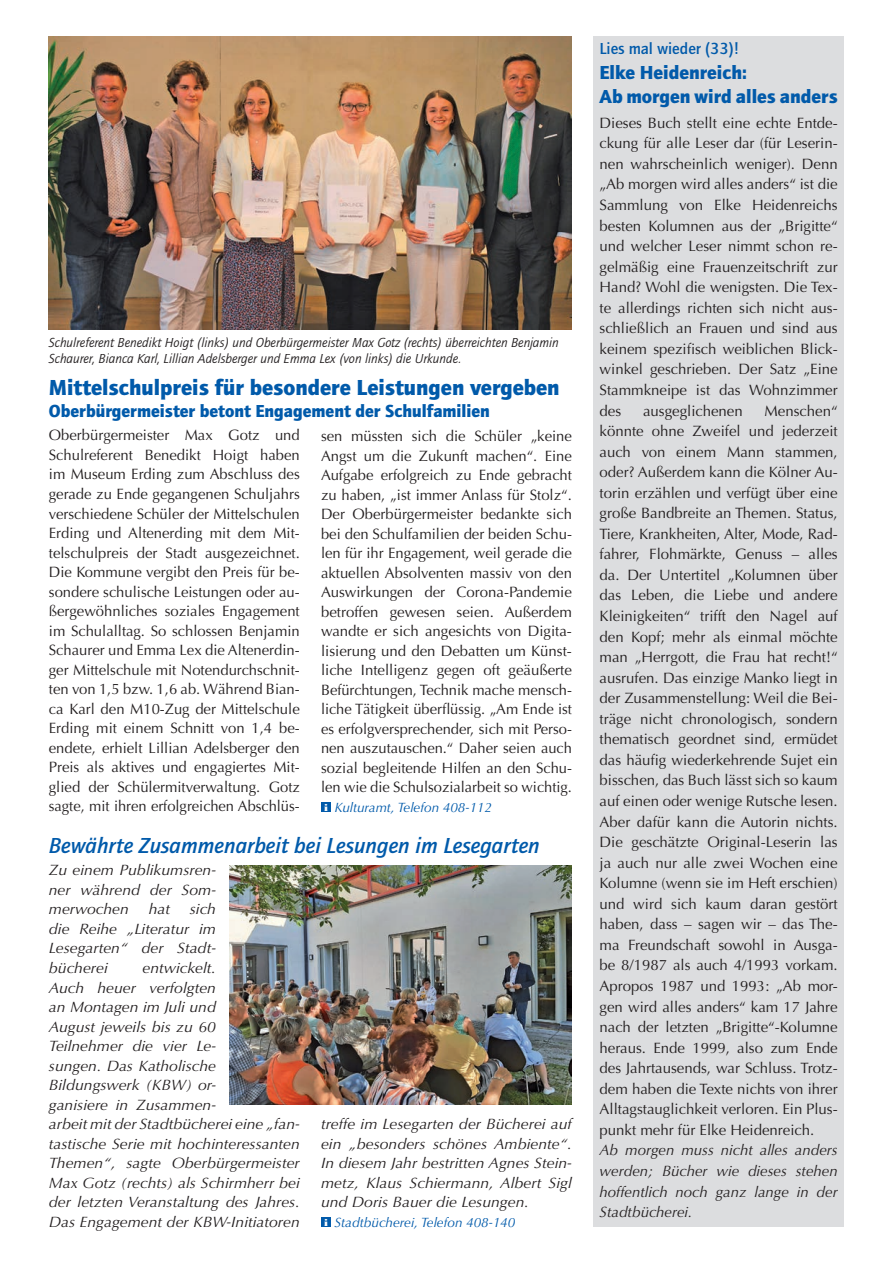
<style>
.page{position:relative;width:893px;height:1263px;background:#fff}
.page>*{position:absolute;margin:0;border:0;box-sizing:border-box;transform-origin:0 0}
.u1{font:900 22.5px "Quay Sans ITC Std";color:#015aaa}
.u4_kursiv{font:italic 500 22.5px "Quay Sans ITC Std";color:#015aaa}
.u4_kursiv-2{font:900 19.5px/24px "Quay Sans ITC Std";color:#015aaa}
.u2_Sub{font:900 18px "Quay Sans ITC Std";color:#015aaa}
.u4_kursiv-3{font:500 16.5px "Quay Sans ITC Std";color:#015aaa}
.text{font:15px/20.5px "Optima";color:#231f20;text-align:justify}
.text_kursiv{font:italic 15px/19.5px "Optima";color:#231f20;text-align:justify;scale:1.05 1}
.text-2{font:italic 15px/20.5px "Optima";color:#231f20;text-align:justify}
.bildunterschrift{font:italic 13.5px/16.5px "Quay Sans ITC Std";color:#231f20}
.text-3{font:italic 13.5px "Optima";color:#015aaa}
.s1{font-family:"Bodoni URW";font-weight:700;font-style:normal;font-stretch:expanded;font-size:10.5px;color:#fff}
</style>
<div class="page">
<div style="left:593px;top:36px;width:251px;height:1191px;background:#dcdddf"></div>
<div style="left:321px;top:802px;width:10px;height:10px;background:#015aaa"></div>
<img style="left:49px;top:36px;width:523px;height:294px">
<div style="left:321px;top:1217px;width:10px;height:10px;background:#015aaa"></div>
<img style="left:229px;top:865px;width:343px;height:240px">
<p class="bildunterschrift" style="left:49px;top:334px;width:511px">Schulreferent Benedikt Hoigt (links) und Oberbürgermeister Max Gotz (rechts) überreichten Benjamin<br>Schaurer, Bianca Karl, Lillian Adelsberger und Emma Lex (von links) die Urkunde.</p>
<p class="u1" style="left:49px;top:373px;width:512px">Mittelschulpreis für besondere Leistungen vergeben</p>
<p class="u2_Sub" style="left:49px;top:400px;width:442px">Oberbürgermeister betont Engagement der Schulfamilien</p>
<p class="text" style="left:49px;top:426px;width:252px;line-height:19.5px">Oberbürgermeister Max Gotz und Schulreferent Benedikt Hoigt haben im Museum Erding zum Abschluss des gerade zu Ende gegangenen Schuljahrs verschiedene Schüler der Mittelschulen Erding und Altenerding mit dem Mit&shy;telschulpreis der Stadt ausgezeichnet.<br>Die Kommune vergibt den Preis für be&shy;sondere schulische Leistungen oder au&shy;ßergewöhnliches soziales Engagement im Schulalltag. So schlossen Benjamin Schaurer und Emma Lex die Altenerdin&shy;ger Mittelschule mit Notendurchschnit&shy;ten von 1,5 bzw. 1,6 ab. Während Bian&shy;ca Karl den M10-Zug der Mittelschule Erding mit einem Schnitt von 1,4 be&shy;endete, erhielt Lillian Adelsberger den Preis als aktives und engagiertes Mit&shy;glied der Schülermitverwaltung. Gotz sagte, mit ihren erfolgreichen Abschlüs-</p>
<p class="text" style="left:321px;top:426px;width:252px;line-height:19.5px">sen müssten sich die Schüler „keine Angst um die Zukunft machen“. Eine Aufgabe erfolgreich zu Ende gebracht zu haben, „ist immer Anlass für Stolz“.<br>Der Oberbürgermeister bedankte sich bei den Schulfamilien der beiden Schu&shy;len für ihr Engagement, weil gerade die aktuellen Absolventen massiv von den Auswirkungen der Corona-Pandemie betroffen gewesen seien. Außerdem wandte er sich angesichts von Digita&shy;lisierung und den Debatten um Künst&shy;liche Intelligenz gegen oft geäußerte Befürchtungen, Technik mache mensch&shy;liche Tätigkeit überflüssig. „Am Ende ist es erfolgversprechender, sich mit Perso&shy;nen auszutauschen.“ Daher seien auch sozial begleitende Hilfen an den Schu&shy;len wie die Schulsozialarbeit so wichtig.</p>
<p class="text-3" style="left:324px;top:799px;width:169px"><span class="s1">i</span> Kulturamt, Telefon 408-112</p>
<p class="u4_kursiv" style="left:49px;top:832px;width:492px">Bewährte Zusammenarbeit bei Lesungen im Lesegarten</p>
<p class="text_kursiv" style="left:49px;top:861px;width:161px">Zu einem Publikumsren&shy;ner während der Som&shy;merwochen</p>
<p class="text_kursiv" style="left:49px;top:900px;width:161px;text-indent:141px">sich die Reihe „Literatur im Lesegarten“ der Stadt&shy;bücherei</p>
<p class="text_kursiv" style="left:149px;top:900px;width:22px">hat</p>
<p class="text_kursiv" style="left:49px;top:958px;width:240px;text-align:left;text-indent:94px">entwickelt.<br>Auch heuer verfolgten<br>an Montagen im Juli und<br>August jeweils bis zu 60<br>Teilnehmer die vier Le-<br>sungen. Das Katholische<br>Bildungswerk (KBW) or-<br>ganisiere in Zusammen-<br>arbeit mit der Stadtbücherei eine „fan&shy;tastische Serie mit hochinteressanten<br>Themen“, sagte Oberbürgermeister<br>Max Gotz (rechts) als Schirmherr bei der letzten Veranstaltung des Jahres.<br>Das Engagement der KBW-Initiatoren</p>
<p class="text_kursiv" style="left:321px;top:1114px;width:240px">treffe im Lesegarten der Bücherei auf ein „besonders schönes Ambiente“.<br>In diesem Jahr bestritten Agnes Stein&shy;metz, Klaus Schiermann, Albert Sigl und Doris Bauer die Lesungen.</p>
<p class="text-3" style="left:324px;top:1214px;width:193px"><span class="s1">i</span> Stadtbücherei, Telefon 408-140</p>
<p class="u4_kursiv-3" style="left:600px;top:39px;width:142px">Lies mal wieder (33)!</p>
<p class="u4_kursiv-2" style="left:600px;top:60px;width:240px">Elke Heidenreich:<br>Ab morgen wird alles anders</p>
<p class="text" style="left:600px;top:113px;width:240px">Dieses Buch stellt eine echte Entde&shy;ckung für alle Leser dar (für Leserin&shy;nen wahrscheinlich weniger). Denn „Ab morgen wird alles anders“ ist die Sammlung von Elke Heidenreichs besten Kolumnen aus der „Brigitte“ und welcher Leser nimmt schon re&shy;gelmäßig eine Frauenzeitschrift zur Hand? Wohl die wenigsten. Die Tex&shy;te allerdings richten sich nicht aus&shy;schließlich an Frauen und sind aus keinem spezifisch weiblichen Blick&shy;winkel geschrieben. Der Satz „Eine Stammkneipe ist das Wohnzimmer des</p>
<p class="text" style="left:600px;top:400px;width:240px;text-indent:165px">Menschen“ könnte ohne Zweifel und jederzeit auch von einem Mann stammen, oder? Außerdem kann die Kölner Au&shy;torin erzählen und verfügt über eine große Bandbreite an Themen. Status, Tiere, Krankheiten, Alter, Mode, Rad&shy;fahrer, Flohmärkte, Genuss – alles da. Der Untertitel „Kolumnen über das Leben, die Liebe und andere Kleinigkeiten“ trifft den Nagel auf den Kopf; mehr als einmal möchte man „Herrgott, die Frau hat recht!“ ausrufen. Das einzige Manko liegt in der Zusammenstellung: Weil die Bei&shy;träge nicht chronologisch, sondern thematisch geordnet sind, ermüdet das häufig wiederkehrende Sujet ein bisschen, das Buch lässt sich so kaum auf einen oder wenige Rutsche lesen.<br>Aber dafür kann die Autorin nichts.<br>Die geschätzte Original-Leserin las ja auch nur alle zwei Wochen eine Kolumne (wenn sie im Heft erschien) und wird sich kaum daran gestört haben, dass – sagen wir – das The&shy;ma Freundschaft sowohl in Ausga&shy;be 8/1987 als auch 4/1993 vorkam.<br>Apropos 1987 und 1993: „Ab mor&shy;gen wird alles anders“ kam 17 Jahre nach der letzten „Brigitte“-Kolumne heraus. Ende 1999, also zum Ende des Jahrtausends, war Schluss. Trotz&shy;dem haben die Texte nichts von ihrer Alltagstauglichkeit verloren. Ein Plus&shy;punkt mehr für Elke Heidenreich.</p>
<p class="text-2" style="left:600px;top:1140px;width:240px">Ab morgen muss nicht alles anders werden; Bücher wie dieses stehen hoffentlich noch ganz lange in der Stadtbücherei.</p>
<p class="text" style="left:643px;top:400px;width:101px">ausgeglichenen</p>
</div>
